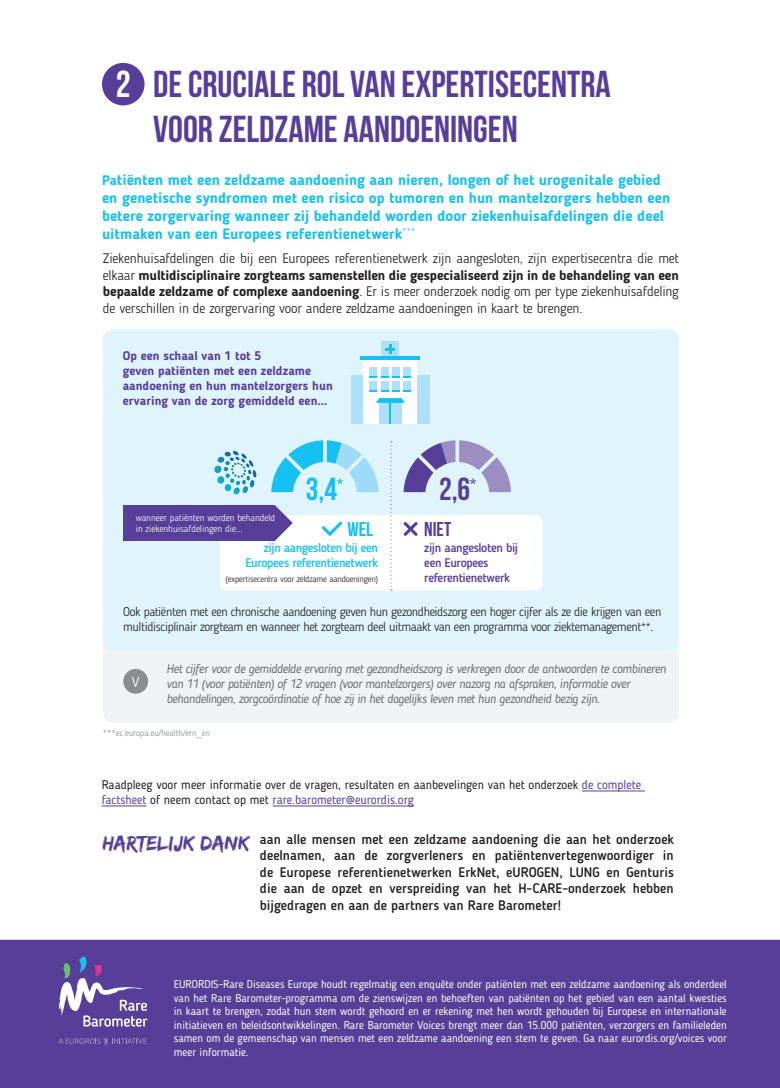
<style>
.page{position:relative;width:780px;height:1088px;background:#fff}
.page>*{position:absolute;margin:0;border:0;box-sizing:border-box;transform-origin:0 0}
.titre_de_rubrique{font:37.5px/45px "Bebas Neue";color:#573e99}
.numéro_rubrique{font:37.5px "Bebas Neue";color:#fff}
.infog_chiffre_2{font:31.88px "Bebas Neue";color:#15c0f2}
.infog_chiffre_2-2{font:31.88px "Bebas Neue";color:#573e99}
.RECO_texte{font:21.25px "Edo SZ";color:#573e99}
.infog_chiffre_2-3{font:20px "Bebas Neue";color:#573e99}
.infog_chiffre_2-4{font:20px "Bebas Neue";color:#15c0f2}
.titre_bloc{font:700 15px/18px "Blogger Sans";color:#15c0f2}
.infog_texte{font:300 14.38px "Blogger Sans";color:#fff}
.introduit_réponse__g{font:300 13.75px/16.5px "Blogger Sans";letter-spacing:-.01em;color:#231f20;text-align:justify}
.RECO_texte-2{font:500 13.75px/16.5px "Blogger Sans";color:#231f20;text-align:justify}
.question{font:italic 12.5px/15px "Blogger Sans";letter-spacing:-.03em;color:#6c6d70}
.introduit_réponse{font:300 12.5px/15px "Blogger Sans";letter-spacing:-.03em;color:#231f20}
.introduit_réponse-2{font:12.5px/15px "Blogger Sans";color:#231f20}
.inter_violet{font:700 12.5px/15px "Blogger Sans";color:#573e99}
.introduit_réponse-3{font:500 12.5px/15px "Blogger Sans";letter-spacing:-.03em;color:#15c0f2;text-align:right}
.introduit_réponse-4{font:500 12.5px/15px "Blogger Sans";letter-spacing:-.03em;color:#573e99}
.texte{font:11.25px "Blogger Sans";color:#fff}
.introduit_réponse-5{font:300 9.38px/11.2px "Blogger Sans";color:#fff}
.introduit_réponse-6{font:300 8.75px "Blogger Sans";letter-spacing:-.02em;color:#231f20}
.note_bas_de_page{font:300 8.75px "Blogger Sans";color:#8a8c8f}
.s1{font-size:13.75px}
.s2{font-weight:700}
.s3{font-size:10px}
.s4{color:#573e99}
</style>
<div class="page">
<div style="left:0;top:940px;width:780px;height:148px;background:#573e99"></div>
<svg style="left:58px;top:1038px;width:89px;height:8px"></svg>
<svg style="left:59px;top:956px;width:88px;height:70px;background:#7866ad"></svg>
<div style="left:102px;top:63px;width:42px;height:42px;background:#573e99;border-radius:50%"></div>
<div style="left:103px;top:632px;width:576px;height:90px;background:#f1f2f3;border-radius:11px"></div>
<div style="left:103px;top:329px;width:576px;height:322px;background:#e0f4fc;border-radius:11px"></div>
<div style="left:123px;top:669px;width:25px;height:25px;background:#8a8c8f;border-radius:50%"></div>
<div style="left:220px;top:515px;width:322px;height:75px;background:#fff;border-radius:7px"></div>
<div style="left:351px;top:375px;width:78px;height:48px;background:#ade1f9"></div>
<div style="left:363px;top:360px;width:54px;height:63px;background:#fff"></div>
<div style="left:379px;top:398px;width:22px;height:25px;background:#ade1f9"></div>
<div style="left:381px;top:341px;width:18px;height:16px;background:#ade1f9"></div>
<hr style="left:360px;top:357px;width:60px;height:3px;background:#15c0f2">
<svg style="left:386px;top:344px;width:9px;height:10px"></svg>
<div style="left:369px;top:367px;width:8px;height:10px;background:#ade1f9"></div>
<div style="left:380px;top:367px;width:8px;height:10px;background:#ade1f9"></div>
<div style="left:392px;top:367px;width:8px;height:10px;background:#ade1f9"></div>
<div style="left:403px;top:367px;width:8px;height:10px;background:#ade1f9"></div>
<div style="left:369px;top:381px;width:8px;height:10px;background:#ade1f9"></div>
<div style="left:380px;top:381px;width:8px;height:10px;background:#ade1f9"></div>
<div style="left:392px;top:381px;width:8px;height:10px;background:#ade1f9"></div>
<div style="left:403px;top:381px;width:8px;height:10px;background:#ade1f9"></div>
<hr style="left:389px;top:398px;width:2px;height:25px;background:#15c0f2">
<svg style="left:376px;top:398px;width:29px;height:5px"></svg>
<svg style="left:369px;top:390px;width:42px;height:1px"></svg>
<svg style="left:369px;top:376px;width:42px;height:1px"></svg>
<svg style="left:214px;top:451px;width:43px;height:43px"></svg>
<svg style="left:403px;top:440px;width:108px;height:52px"></svg>
<svg style="left:271px;top:440px;width:107px;height:52px"></svg>
<svg style="left:390px;top:441px;width:2px;height:149px"></svg>
<svg style="left:321px;top:521px;width:22px;height:16px"></svg>
<svg style="left:403px;top:522px;width:15px;height:14px"></svg>
<div style="left:123px;top:505px;width:152px;height:36px;background:#573e99"></div>
<svg style="left:275px;top:505px;width:18px;height:36px"></svg>
<hr style="left:582px;top:791px;width:63px;height:1px;background:#573e99">
<hr style="left:102px;top:806px;width:44px;height:1px;background:#573e99">
<hr style="left:272px;top:806px;width:142px;height:1px;background:#573e99">
<p class="numéro_rubrique" style="left:116px;top:64px;width:16px">2</p>
<p class="titre_de_rubrique" style="left:153px;top:61px;width:459px">DE CRUCIALE ROL VAN EXPERTISECENTRA<br>VOOR ZELDZAME AANDOENINGEN</p>
<p class="titre_bloc" style="left:102px;top:170px;width:570px"><span class="s1">Pa</span>tiënten met een zeldzame aandoening aan nieren, longen of het urogenitale gebied en genetische syndromen met een risico op tumoren en hun mantelzorgers hebben een betere zorgervaring wanneer zij behandeld worden door ziekenhuisafdelingen die deel uitmaken van een Europees referentienetwerk<sup>***</sup></p>
<p class="introduit_réponse__g" style="left:103px;top:250px;width:577px">Ziekenhuisafdelingen die bij een Europees referentienetwerk zijn aangesloten, zijn expertisecentra die met elkaar <span class="s2">multidisciplinaire zorgteams samenstellen die gespecialiseerd zijn in de behandeling van een bepaalde zeldzame of complexe aandoening</span>. Er is meer onderzoek nodig om per type ziekenhuisafdeling de verschillen in de zorgervaring voor andere zeldzame aandoeningen in kaart te brengen.</p>
<p class="inter_violet" style="left:123px;top:348px;width:212px">Op een schaal van 1 tot 5<br>geven patiënten met een zeldzame aandoening en hun mantelzorgers hun ervaring van de zorg gemiddeld een…</p>
<p class="introduit_réponse-5" style="left:136px;top:512px;width:141px">wanneer patiënten worden behandeld in ziekenhuisafdelingen die...</p>
<p class="infog_chiffre_2" style="left:306px;top:471px;width:39px">3,4<sup>*</sup></p>
<p class="infog_chiffre_2-2" style="left:439px;top:471px;width:39px">2,6<sup>*</sup></p>
<p class="infog_chiffre_2-4" style="left:347px;top:518px;width:27px">WEL</p>
<p class="infog_chiffre_2-3" style="left:424px;top:518px;width:28px">NIET</p>
<p class="introduit_réponse-3" style="left:245px;top:540px;width:134px">zijn aangesloten bij een<br>Europees referentienetwerk</p>
<p class="introduit_réponse-6" style="left:225px;top:573px;width:154px">(expertisecentra voor zeldzame aandoeningen)</p>
<p class="introduit_réponse-4" style="left:424px;top:540px;width:95px">zijn aangesloten bij een Europees referentienetwerk</p>
<p class="introduit_réponse" style="left:123px;top:604px;width:539px">Ook patiënten met een chronische aandoening geven hun gezondheidszorg een hoger cijfer als ze die krijgen van een multidisciplinair zorgteam en wanneer het zorgteam deel uitmaakt van een programma voor ziektemanagement<span class="s3">**</span>.</p>
<p class="infog_texte" style="left:132px;top:673px;width:9px">V</p>
<p class="question" style="left:166px;top:661px;width:501px">Het cijfer voor de gemiddelde ervaring met gezondheidszorg is verkregen door de antwoorden te combineren van 11 (voor patiënten) of 12 vragen (voor mantelzorgers) over nazorg na afspraken, informatie over behandelingen, zorgcoördinatie of hoe zij in het dagelijks leven met hun gezondheid bezig zijn.</p>
<p class="note_bas_de_page" style="left:103px;top:728px;width:109px">***ec.europa.eu/health/ern_en</p>
<p class="introduit_réponse-2" style="left:102px;top:777px;width:541px">Raadpleeg voor meer informatie over de vragen, resultaten en aanbevelingen van het onderzoek <span class="s4">de complete factsheet</span> of neem contact op met <span class="s4">rare.barometer@eurordis.org</span></p>
<p class="RECO_texte" style="left:102px;top:830px;width:149px">HARTELIJK DANK</p>
<p class="RECO_texte-2" style="left:260px;top:830px;width:415px">aan alle mensen met een zeldzame aandoening die aan het onderzoek deelnamen, aan de zorgverleners en patiëntenvertegenwoordiger in de Europese referentienetwerken ErkNet, eUROGEN, LUNG en Genturis die aan de opzet en verspreiding van het H-CARE-onderzoek hebben bijgedragen en aan de partners van Rare Barometer!</p>
<p class="texte" style="left:174px;top:977px;width:554px">EURORDIS-Rare Diseases Europe houdt regelmatig een enquête onder patiënten met een zeldzame aandoening als onderdeel</p>
<p class="texte" style="left:174px;top:991px;width:554px">van het Rare Barometer-programma om de zienswijzen en behoeften van patiënten op het gebied van een aantal kwesties</p>
<p class="texte" style="left:174px;top:1004px;width:554px">in kaart te brengen, zodat hun stem wordt gehoord en er rekening met hen wordt gehouden bij Europese en internationale</p>
<p class="texte" style="left:174px;top:1018px;width:554px">initiatieven en beleidsontwikkelingen. Rare Barometer Voices brengt meer dan 15.000 patiënten, verzorgers en familieleden</p>
<p class="texte" style="left:174px;top:1031px;width:554px">samen om de gemeenschap van mensen met een zeldzame aandoening een stem te geven. Ga naar eurordis.org/voices voor</p>
<p class="texte" style="left:174px;top:1045px;width:76px">meer informatie.</p>
</div>
